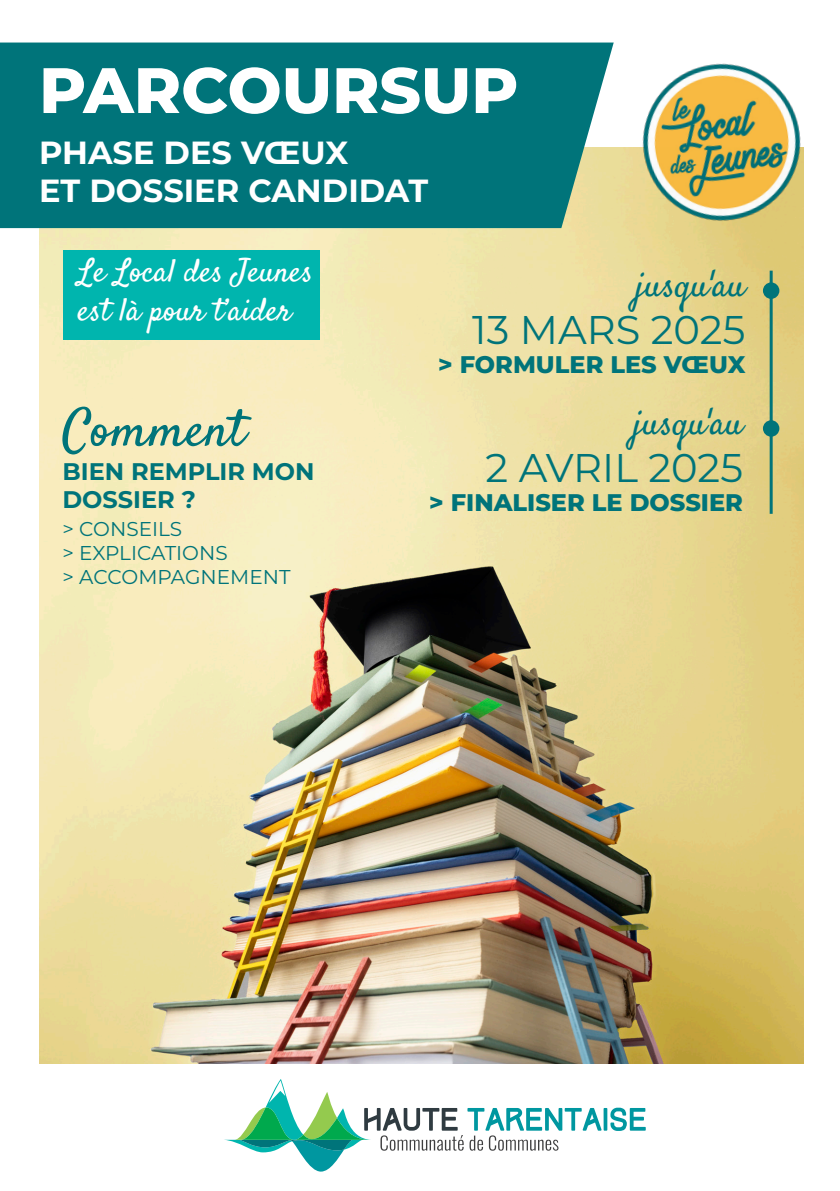
<style>
.page{position:relative;width:840px;height:1191px;background:#fff}
.page>*{position:absolute;margin:0;border:0;box-sizing:border-box;transform-origin:0 0}
.t1{font:800 64px "Montserrat";color:#fff}
.t2{font:52px "Satisfy";color:#00747a}
.t3{font:40px "Montserrat";color:#00747a}
.t4{font:36px "Satisfy";color:#00747a}
.t5{font:32px "Satisfy";color:#fff}
.t6{font:700 32px "Montserrat";color:#fff}
.t7{font:800 24px "Montserrat";color:#00747a}
.t8{font:700 24px/28.8px "Montserrat";color:#00747a}
.t9{font:20px "Montserrat";color:#00747a}
</style>
<div class="page">
<img style="left:39px;top:147px;width:763px;height:916px">
<div style="left:0;top:43px;width:613px;height:185px;background:#00747a"></div>
<svg style="left:603px;top:1108px;width:4px;height:22px"></svg>
<svg style="left:610px;top:1107px;width:35px;height:24px"></svg>
<svg style="left:224px;top:1079px;width:377px;height:93px"></svg>
<hr style="left:769px;top:271px;width:3px;height:243px;background:#00747a">
<div style="left:762px;top:282px;width:17px;height:17px;background:#00747a;border-radius:50%"></div>
<div style="left:762px;top:420px;width:17px;height:17px;background:#00747a;border-radius:50%"></div>
<div style="left:63px;top:250px;width:256px;height:90px;background:#00b5ae"></div>
<img style="left:630px;top:63px;width:174px;height:171px">
<p class="t1" style="left:39px;top:43px;width:480px">PARCOURSUP</p>
<p class="t6" style="left:39px;top:129px;width:311px">PHASE DES VŒUX</p>
<p class="t6" style="left:39px;top:168px;width:390px">ET DOSSIER CANDIDAT</p>
<p class="t5" style="left:78px;top:251px;width:236px">Le Local des Jeunes</p>
<p class="t5" style="left:78px;top:290px;width:215px">est là pour t’aider</p>
<p class="t2" style="left:62px;top:396px;width:184px">Comment</p>
<p class="t8" style="left:62px;top:455px;width:253px">BIEN REMPLIR MON<br>DOSSIER ?</p>
<p class="t9" style="left:62px;top:515px;width:121px">&gt; CONSEILS</p>
<p class="t9" style="left:62px;top:539px;width:167px">&gt; EXPLICATIONS</p>
<p class="t9" style="left:62px;top:563px;width:229px">&gt; ACCOMPAGNEMENT</p>
<p class="t4" style="left:635px;top:262px;width:111px">jusqu'au</p>
<p class="t3" style="left:472px;top:302px;width:274px">13 MARS 2025</p>
<p class="t7" style="left:438px;top:347px;width:309px">&gt; FORMULER LES VŒUX</p>
<p class="t4" style="left:633px;top:400px;width:111px">jusqu'au</p>
<p class="t3" style="left:485px;top:440px;width:259px">2 AVRIL 2025</p>
<p class="t7" style="left:429px;top:485px;width:315px">&gt; FINALISER LE DOSSIER</p>
</div>
